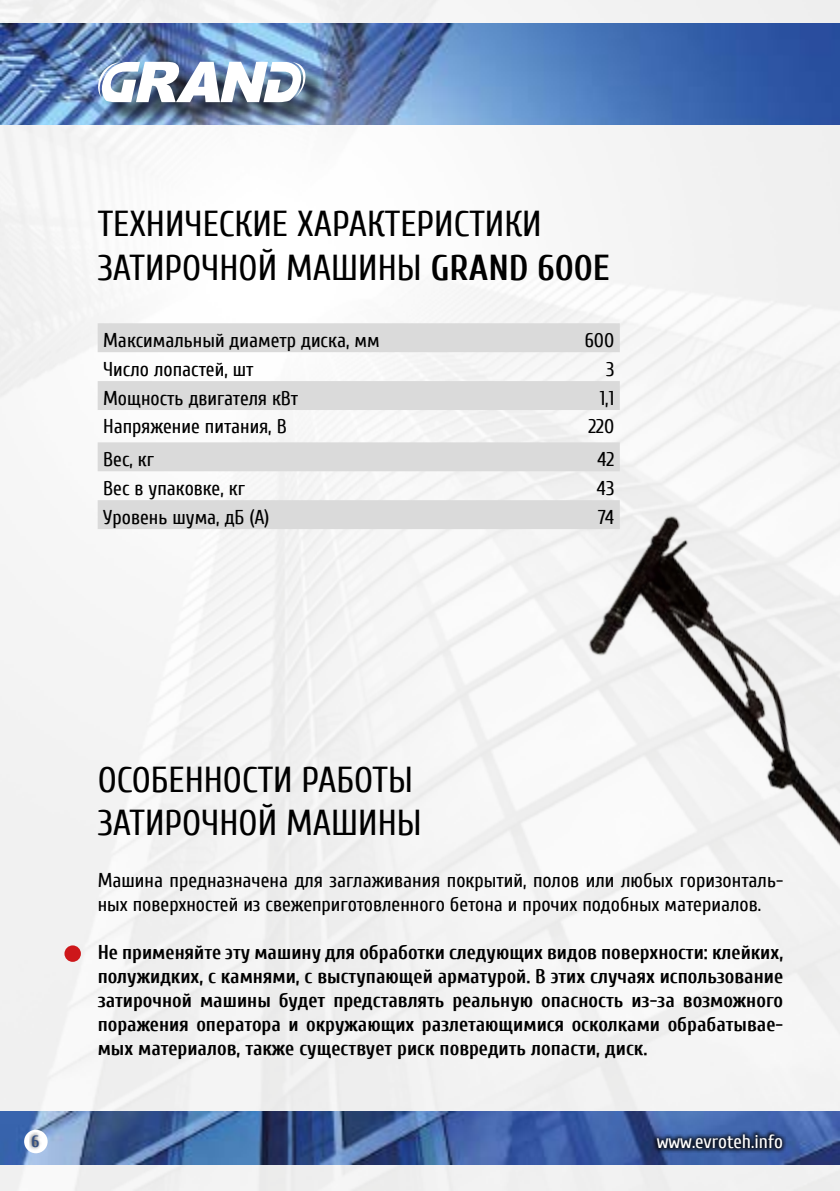
<style>
.page{position:relative;width:840px;height:1191px;background:#fff}
.page>*{position:absolute;margin:0;border:0;box-sizing:border-box;transform-origin:0 0}
.t1{font:36px/43.2px "Cuprum";color:#000}
.t2{font:700 20px/24px "Cuprum";color:#000;text-align:justify}
.t3{font:20px/24px "Cuprum";color:#000}
.t4{font:19.2px "Cuprum";color:#fff}
.t5{font:700 16.6px "Cuprum";color:#334f82}
.s1{font-weight:700}
</style>
<div class="page">
<img style="left:0;top:0;width:839px;height:1191px">
<img style="left:0;top:23px;width:839px;height:102px">
<div style="left:101px;top:66px;width:228px;height:62px;background:#000;opacity:.75"></div>
<svg style="left:98px;top:62px;width:208px;height:40px"></svg>
<img style="left:0;top:1111px;width:839px;height:53px">
<svg style="left:24px;top:1129px;width:24px;height:24px"></svg>
<div style="left:651px;top:1130px;width:188px;height:26px;background:#000;opacity:.75"></div>
<div style="left:30px;top:1132px;width:12px;height:18px;background:#000;opacity:.75"></div>
<img style="left:521px;top:405px;width:318px;height:731px">
<svg style="left:98px;top:323px;width:521px;height:206px;fill:#dadada"></svg>
<div style="left:64px;top:945px;width:17px;height:17px;background:#cd171a;border-radius:50%"></div>
<h1 class="t1" style="left:98px;top:203px;width:513px">ТЕХНИЧЕСКИЕ ХАРАКТЕРИСТИКИ<br>ЗАТИРОЧНОЙ МАШИНЫ <span class="s1">GRAND 600E</span></h1>
<p class="t3" style="left:103px;top:328px;width:278px">Максимальный диаметр диска, мм</p>
<p class="t3" style="left:584px;top:328px;width:31px">600</p>
<p class="t3" style="left:103px;top:357px;width:152px">Число лопастей, шт</p>
<p class="t3" style="left:605px;top:357px;width:10px">3</p>
<p class="t3" style="left:103px;top:386px;width:196px">Мощность двигателя кВт</p>
<p class="t3" style="left:599px;top:386px;width:16px">1,1</p>
<p class="t3" style="left:103px;top:415px;width:185px">Напряжение питания, В</p>
<p class="t3" style="left:588px;top:415px;width:27px">220</p>
<p class="t3" style="left:103px;top:447px;width:52px">Вес, кг</p>
<p class="t3" style="left:596px;top:447px;width:19px">42</p>
<p class="t3" style="left:103px;top:476px;width:143px">Вес в упаковке, кг</p>
<p class="t3" style="left:596px;top:476px;width:19px">43</p>
<p class="t3" style="left:103px;top:505px;width:168px">Уровень шума, дБ (А)</p>
<p class="t3" style="left:597px;top:505px;width:18px">74</p>
<h1 class="t1" style="left:98px;top:758px;width:325px">ОСОБЕННОСТИ РАБОТЫ<br>ЗАТИРОЧНОЙ МАШИНЫ</h1>
<p class="t3" style="left:98px;top:868px;width:686px">Машина предназначена для заглаживания покрытий, полов или любых горизонталь&shy;ных поверхностей из свежеприготовленного бетона и прочих подобных материалов.</p>
<p class="t2" style="left:98px;top:940px;width:686px">Не применяйте эту машину для обработки следующих видов поверхности: клейких, полужидких, с камнями, с выступающей арматурой. В этих случаях использование затирочной машины будет представлять реальную опасность из-за возможного поражения оператора и окружающих разлетающимися осколками обрабатывае&shy;мых материалов, также существует риск повредить лопасти, диск.</p>
<p class="t5" style="left:31px;top:1132px;width:9px">6</p>
<p class="t4" style="left:656px;top:1131px;width:128px">www.evroteh.info</p>
</div>
